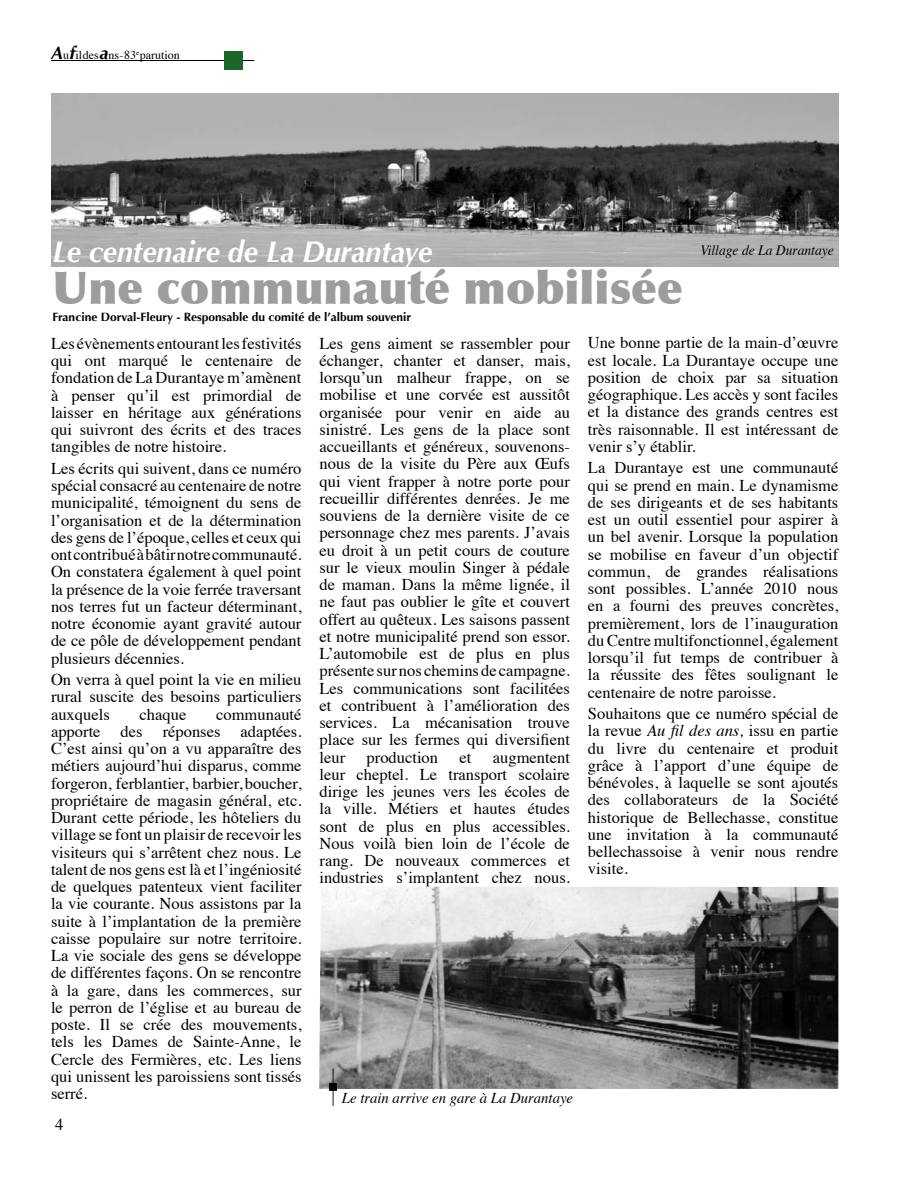
<style>
.page{position:relative;width:915px;height:1191px;background:#fff}
.page>*{position:absolute;margin:0;border:0;box-sizing:border-box;transform-origin:0 0}
.t1{font:900 45px "Optima";color:#9c9d9f}
.t2{font:italic 700 30px "Optima";color:#fff;scale:.95 1}
.t3{font:16.5px/17.2px "Times";color:#000;text-align:justify}
.t4{font:italic 15px "Times";color:#000}
.t5{font:italic 14.25px "Times";color:#000;scale:.95 1}
.t6{font:700 12px "Optima";color:#000}
.t7{font:12px "Times";color:#000}
.s1{font-family:"Optima";font-weight:700;font-style:italic;font-size:18px}
.s2{font-style:italic}
</style>
<div class="page">
<hr style="left:51px;top:60px;width:203px;height:1px;background:#000">
<div style="left:224px;top:51px;width:18px;height:19px;background:#1b6628"></div>
<img style="left:51px;top:94px;width:787px;height:172px">
<img style="left:319px;top:886px;width:519px;height:203px">
<svg style="left:329px;top:1068px;width:8px;height:38px"></svg>
<p class="t7" style="left:51px;top:44px;width:130px"><span class="s1">A</span>u <span class="s1">f</span>il des <span class="s1">a</span>ns - 83<sup>e</sup> parution</p>
<h2 class="t2" style="left:53px;top:234px;width:401px">Le centenaire de La Durantaye</h2>
<h1 class="t1" style="left:53px;top:261px;width:631px">Une communauté mobilisée</h1>
<p class="t6" style="left:53px;top:310px;width:360px">Francine Dorval-Fleury - Responsable du comité de l’album souvenir</p>
<p class="t5" style="left:700px;top:238px;width:142px">Village de La Durantaye</p>
<p class="t3" style="left:51px;top:333px;width:252px">Les évènements entourant les festivités qui ont marqué le centenaire de fondation de La Durantaye m’amènent à penser qu’il est primordial de laisser en héritage aux générations qui suivront des écrits et des traces tangibles de notre histoire.</p>
<p class="t3" style="left:51px;top:458px;width:252px">Les écrits qui suivent, dans ce numéro spécial consacré au centenaire de notre municipalité, témoignent du sens de l’organisation et de la détermination des gens de l’époque, celles et ceux qui ont contribué à bâtir notre communauté.<br>On constatera également à quel point la présence de la voie ferrée traversant nos terres fut un facteur déterminant, notre économie ayant gravité autour de ce pôle de développement pendant plusieurs décennies.</p>
<p class="t3" style="left:51px;top:669px;width:252px">On verra à quel point la vie en milieu rural suscite des besoins particuliers auxquels</p>
<p class="t3" style="left:139px;top:704px;width:48px">chaque</p>
<p class="t3" style="left:51px;top:704px;width:252px;text-indent:165px">communauté apporte des réponses adaptées.<br>C’est ainsi qu’on a vu apparaître des métiers aujourd’hui disparus, comme forgeron, ferblantier, barbier, boucher, propriétaire de magasin général, etc.<br>Durant cette période, les hôteliers du village se font un plaisir de recevoir les visiteurs qui s’arrêtent chez nous. Le talent de nos gens est là et l’ingéniosité de quelques patenteux vient faciliter la vie courante. Nous assistons par la suite à l’implantation de la première caisse populaire sur notre territoire.<br>La vie sociale des gens se développe de différentes façons. On se rencontre à la gare, dans les commerces, sur le perron de l’église et au bureau de poste. Il se crée des mouvements, tels les Dames de Sainte-Anne, le Cercle des Fermières, etc. Les liens qui unissent les paroissiens sont tissés serré.</p>
<p class="t3" style="left:55px;top:1114px;width:10px">4</p>
<p class="t3" style="left:319px;top:333px;width:252px">Les gens aiment se rassembler pour échanger, chanter et danser, mais, lorsqu’un malheur frappe, on se mobilise et une corvée est aussitôt organisée pour venir en aide au sinistré. Les gens de la place sont accueillants et généreux, souvenons&shy;nous de la visite du Père aux Œufs qui vient frapper à notre porte pour recueillir différentes denrées. Je me souviens de la dernière visite de ce personnage chez mes parents. J’avais eu droit à un petit cours de couture sur le vieux moulin Singer à pédale de maman. Dans la même lignée, il ne faut pas oublier le gîte et couvert offert au quêteux. Les saisons passent et notre municipalité prend son essor.<br>L’automobile est de plus en plus présente sur nos chemins de campagne.<br>Les communications sont facilitées et contribuent à l’amélioration des services. La mécanisation trouve place sur les fermes qui diversifient leur</p>
<p class="t3" style="left:366px;top:747px;width:73px">production</p>
<p class="t3" style="left:459px;top:747px;width:13px">et</p>
<p class="t3" style="left:319px;top:747px;width:252px;text-indent:173px">augmentent leur cheptel. Le transport scolaire dirige les jeunes vers les écoles de la ville. Métiers et hautes études sont de plus en plus accessibles.<br>Nous voilà bien loin de l’école de rang. De nouveaux commerces et industries s’implantent chez nous.</p>
<p class="t3" style="left:587px;top:333px;width:252px">Une bonne partie de la main-d’œuvre est locale. La Durantaye occupe une position de choix par sa situation géographique. Les accès y sont faciles et la distance des grands centres est très raisonnable. Il est intéressant de venir s’y établir.</p>
<p class="t3" style="left:587px;top:458px;width:252px">La Durantaye est une communauté qui se prend en main. Le dynamisme de ses dirigeants et de ses habitants est un outil essentiel pour aspirer à un bel avenir. Lorsque la population se mobilise en faveur d’un objectif commun, de grandes réalisations sont possibles. L’année 2010 nous en a fourni des preuves concrètes, premièrement, lors de l’inauguration du Centre multifonctionnel, également lorsqu’il fut temps de contribuer à la réussite des fêtes soulignant le centenaire de notre paroisse.</p>
<p class="t3" style="left:587px;top:703px;width:252px">Souhaitons que ce numéro spécial de la revue <span class="s2">Au fil des ans,</span> issu en partie du livre du centenaire et produit grâce à l’apport d’une équipe de bénévoles, à laquelle se sont ajoutés des collaborateurs de la Société historique de Bellechasse, constitue une invitation à la communauté bellechassoise à venir nous rendre visite.</p>
<p class="t4" style="left:342px;top:1084px;width:232px">Le train arrive en gare à La Durantaye</p>
</div>
